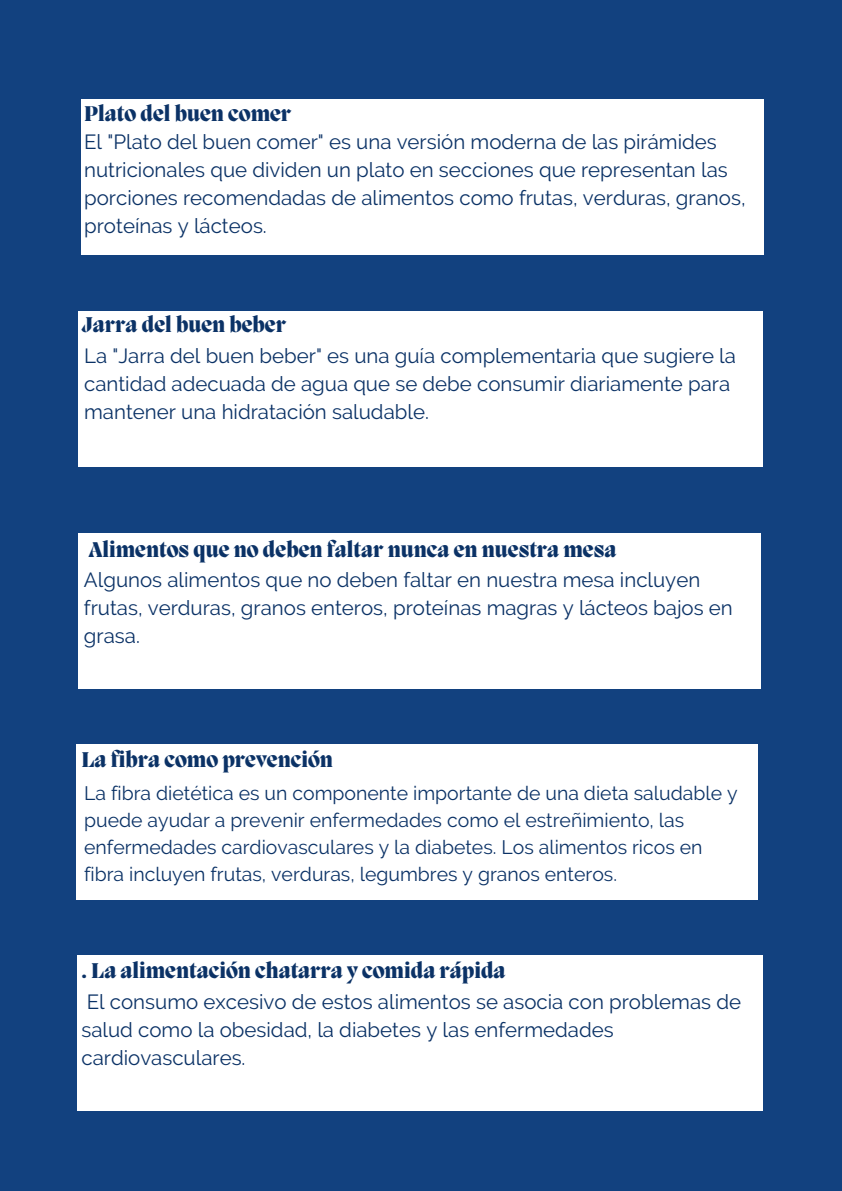
<style>
.page{position:relative;width:842px;height:1191px;background:#fff}
.page>*{position:absolute;margin:0;border:0;box-sizing:border-box;transform-origin:0 0}
.t1{font:800 21.9px "Migra";color:#0b3266}
.t2{font:20.5px/28.1px "Raleway";color:#0b3266}
.t3{font:19.4px/27px "Raleway";color:#0b3266}
</style>
<div class="page">
<div style="left:0;top:0;width:842px;height:1190px;background:#12417f"></div>
<div style="left:81px;top:99px;width:683px;height:156px;background:#fff"></div>
<div style="left:79px;top:311px;width:684px;height:156px;background:#fff"></div>
<div style="left:79px;top:533px;width:682px;height:156px;background:#fff"></div>
<div style="left:76px;top:744px;width:681px;height:156px;background:#fff"></div>
<div style="left:77px;top:955px;width:685px;height:155px;background:#fff"></div>
<p class="t1" style="left:84px;top:104px;width:209px">Plato del buen comer</p>
<p class="t2" style="left:84px;top:127px;width:663px">El "Plato del buen comer" es una versión moderna de las pirámides nutricionales que dividen un plato en secciones que representan las porciones recomendadas de alimentos como frutas, verduras, granos, proteínas y lácteos.</p>
<p class="t1" style="left:81px;top:314px;width:206px">Jarra del buen beber</p>
<p class="t2" style="left:84px;top:341px;width:653px">La "Jarra del buen beber" es una guía complementaria que sugiere la cantidad adecuada de agua que se debe consumir diariamente para mantener una hidratación saludable.</p>
<p class="t1" style="left:88px;top:539px;width:529px">Alimentos que no deben faltar nunca en nuestra mesa</p>
<p class="t2" style="left:84px;top:565px;width:650px">Algunos alimentos que no deben faltar en nuestra mesa incluyen frutas, verduras, granos enteros, proteínas magras y lácteos bajos en grasa.</p>
<p class="t1" style="left:81px;top:749px;width:253px">La fibra como prevención</p>
<p class="t3" style="left:84px;top:779px;width:655px">La fibra dietética es un componente importante de una dieta saludable y puede ayudar a prevenir enfermedades como el estreñimiento, las enfermedades cardiovasculares y la diabetes. Los alimentos ricos en fibra incluyen frutas, verduras, legumbres y granos enteros.</p>
<p class="t1" style="left:81px;top:960px;width:426px">. La alimentación chatarra y comida rápida</p>
<p class="t2" style="left:81px;top:987px;width:661px">El consumo excesivo de estos alimentos se asocia con problemas de salud como la obesidad, la diabetes y las enfermedades cardiovasculares.</p>
</div>
